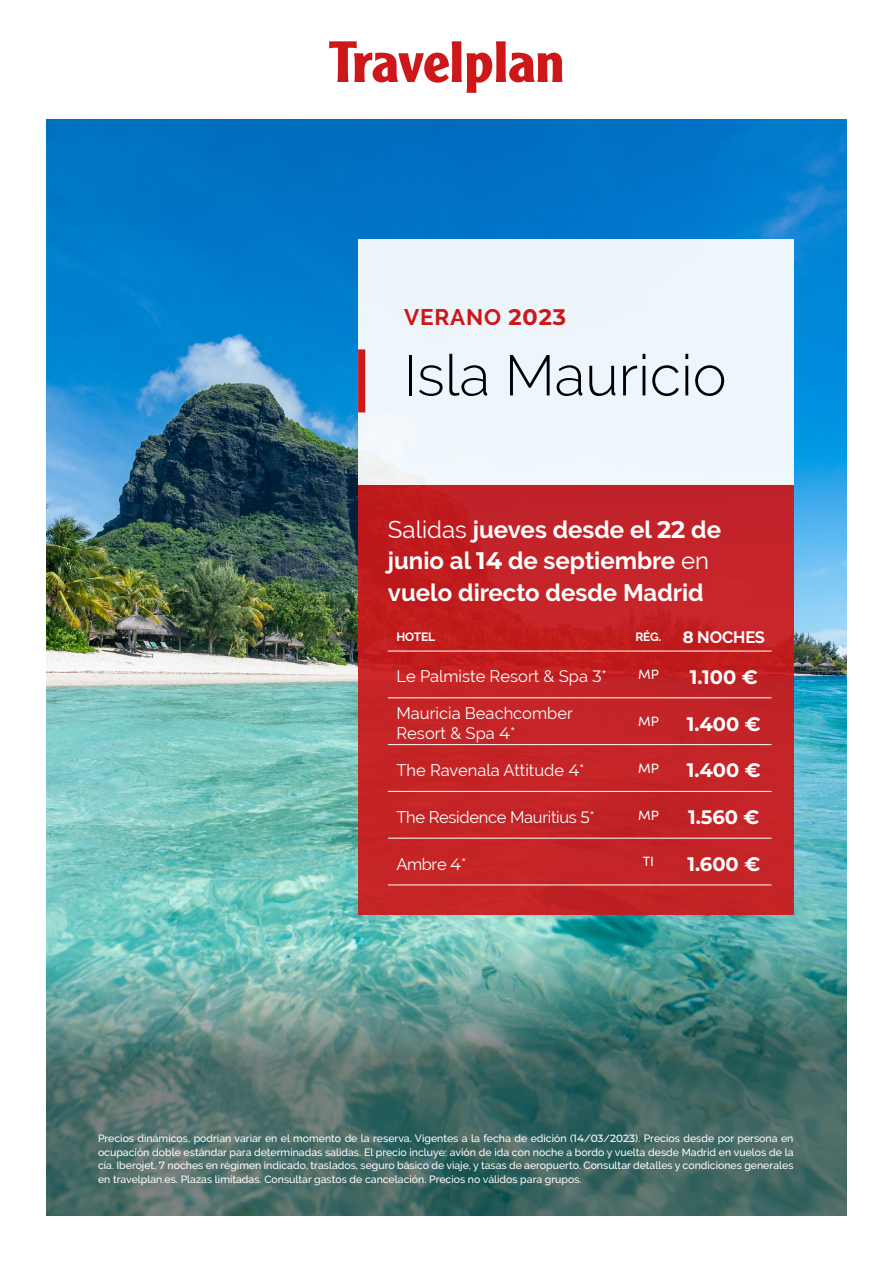
<style>
.page{position:relative;width:893px;height:1263px;background:#fff}
.page>*{position:absolute;margin:0;border:0;box-sizing:border-box;transform-origin:0 0}
.t1{font:300 57px "Raleway";color:#000}
.t2{font:700 24px/31.5px "Raleway";color:#fff}
.t3{font:700 22.5px "Raleway";letter-spacing:.04em;color:#cd1719}
.t4{font:700 19.5px "Montserrat";color:#fff}
.t5{font:16.5px/19.8px "Raleway";color:#fff}
.t6{font:16.5px "Raleway";letter-spacing:-.02em;color:#fff}
.t7{font:700 16.5px "Raleway";letter-spacing:-.01em;color:#fff}
.t8{font:13.5px "Sofia Pro";color:#fff}
.t9{font:700 12px "Raleway";letter-spacing:-.01em;color:#fff}
.t10{font:500 10.5px/13.5px "Raleway";color:#fff;text-align:justify}
.s1{font-family:"Montserrat"}
.s2{font-weight:400}
</style>
<div class="page">
<img style="left:47px;top:119px;width:799px;height:748px">
<svg style="left:329px;top:41px;width:233px;height:52px"></svg>
<img style="left:46px;top:867px;width:800px;height:349px">
<div style="left:358px;top:485px;width:435px;height:430px;background:linear-gradient(to right,#c42223,#c42529)"></div>
<hr style="left:388px;top:651px;width:233px;height:1px;background:#fff">
<hr style="left:621px;top:651px;width:55px;height:1px;background:#fff">
<hr style="left:676px;top:651px;width:96px;height:1px;background:#fff">
<hr style="left:388px;top:697px;width:233px;height:1px;background:#fff">
<hr style="left:621px;top:697px;width:55px;height:1px;background:#fff">
<hr style="left:676px;top:697px;width:96px;height:1px;background:#fff">
<hr style="left:388px;top:744px;width:233px;height:1px;background:#fff">
<hr style="left:621px;top:744px;width:55px;height:1px;background:#fff">
<hr style="left:676px;top:744px;width:96px;height:1px;background:#fff">
<hr style="left:388px;top:791px;width:233px;height:1px;background:#fff">
<hr style="left:621px;top:791px;width:55px;height:1px;background:#fff">
<hr style="left:676px;top:791px;width:96px;height:1px;background:#fff">
<hr style="left:388px;top:838px;width:233px;height:1px;background:#fff">
<hr style="left:621px;top:838px;width:55px;height:1px;background:#fff">
<hr style="left:676px;top:838px;width:96px;height:1px;background:#fff">
<hr style="left:388px;top:884px;width:233px;height:1px;background:#fff">
<hr style="left:621px;top:884px;width:55px;height:1px;background:#fff">
<hr style="left:676px;top:884px;width:96px;height:1px;background:#fff">
<div style="left:358px;top:239px;width:436px;height:246px;background:#edf6fc"></div>
<div style="left:358px;top:349px;width:7px;height:63px;background:#cd1719"></div>
<h3 class="t3" style="left:404px;top:304px;width:164px">VERANO <span class="s1">2023</span></h3>
<h1 class="t1" style="left:404px;top:342px;width:324px">Isla Mauricio</h1>
<h2 class="t2" style="left:388px;top:514px;width:335px"><span class="s2">Salidas</span> jueves desde el <span class="s1">22</span> de junio al <span class="s1">14</span> de septiembre <span class="s2">en </span>vuelo directo desde Madrid</h2>
<p class="t9" style="left:396px;top:630px;width:40px">HOTEL</p>
<p class="t9" style="left:635px;top:630px;width:28px">RÉG.</p>
<h3 class="t7" style="left:683px;top:628px;width:84px"><span class="s1">8</span> NOCHES</h3>
<h3 class="t5" style="left:396px;top:667px;width:212px">Le Palmiste Resort &amp; Spa <span class="s1">3</span>*</h3>
<p class="t8" style="left:638px;top:665px;width:22px">MP</p>
<h3 class="t4" style="left:690px;top:663px;width:70px">1.100 €</h3>
<h3 class="t5" style="left:396px;top:703px;width:178px">Mauricia Beachcomber<br>Resort &amp; Spa <span class="s1">4</span>*</h3>
<p class="t8" style="left:638px;top:711px;width:22px">MP</p>
<h3 class="t4" style="left:687px;top:710px;width:76px">1.400 €</h3>
<h3 class="t5" style="left:396px;top:760px;width:190px">The Ravenala Attitude <span class="s1">4</span>*</h3>
<p class="t8" style="left:638px;top:758px;width:22px">MP</p>
<h3 class="t4" style="left:687px;top:756px;width:76px">1.400 €</h3>
<h3 class="t6" style="left:396px;top:807px;width:200px">The Residence Mauritius <span class="s1">5</span>*</h3>
<p class="t8" style="left:638px;top:805px;width:22px">MP</p>
<h3 class="t4" style="left:688px;top:803px;width:73px">1.560 €</h3>
<h3 class="t5" style="left:396px;top:854px;width:71px">Ambre <span class="s1">4</span>*</h3>
<p class="t8" style="left:643px;top:852px;width:13px">TI</p>
<h3 class="t4" style="left:687px;top:850px;width:74px">1.600 €</h3>
<p class="t10" style="left:98px;top:1132px;width:697px">Precios dinámicos, podrían variar en el momento de la reserva. Vigentes a la fecha de edición (<span class="s1">14</span>/<span class="s1">03</span>/<span class="s1">2023</span>). Precios desde por persona en ocupación doble estándar para determinadas salidas. El precio incluye: avión de ida con noche a bordo y vuelta desde Madrid en vuelos de la cía. Iberojet, <span class="s1">7</span> noches en régimen indicado, traslados, seguro básico de viaje, y tasas de aeropuerto. Consultar detalles y condiciones generales en travelplan.es. Plazas limitadas. Consultar gastos de cancelación. Precios no válidos para grupos.</p>
</div>
